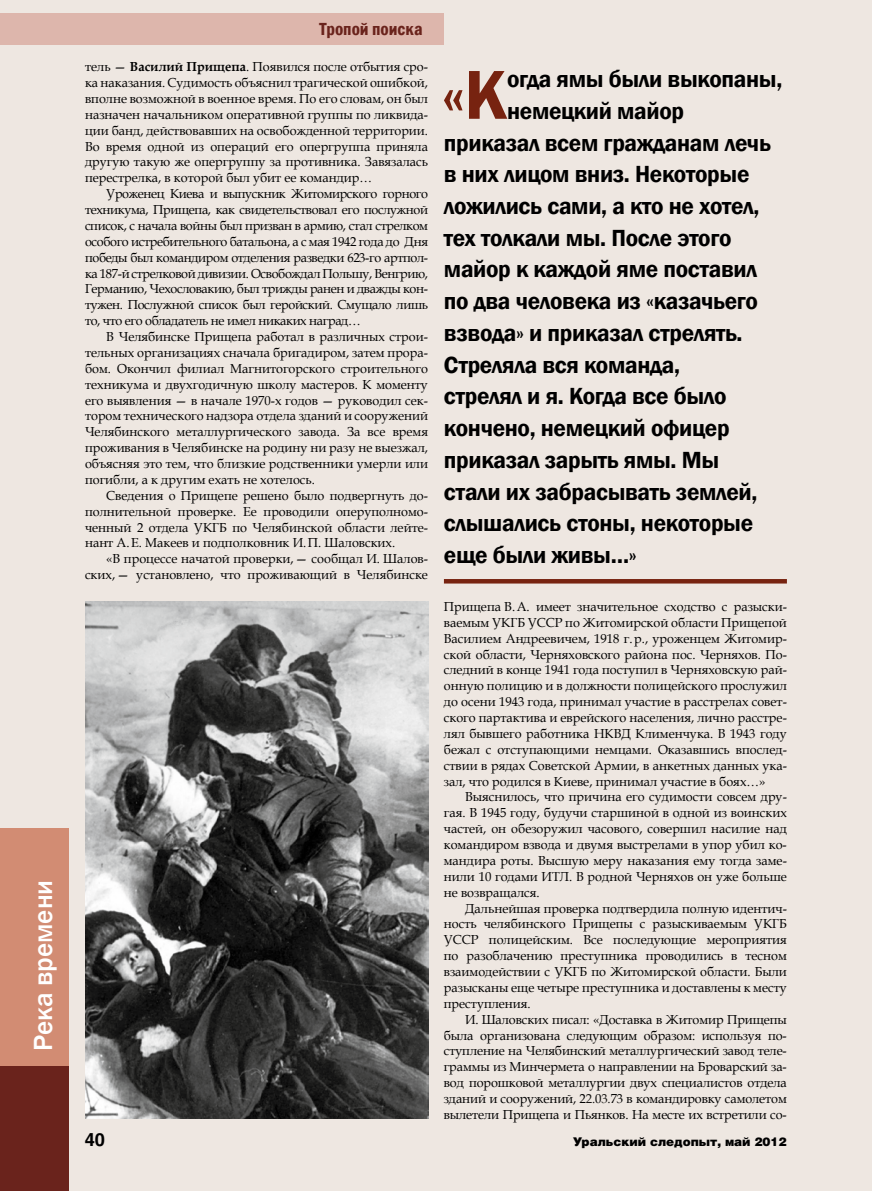
<style>
.page{position:relative;width:872px;height:1191px;background:#eee7e1}
.page>*{position:absolute;margin:0;border:0;box-sizing:border-box;transform-origin:0 0}
.t1{font:600 71.55px "Franklin Gothic";color:#772310}
.t2{font:500 27px "Franklin Gothic";color:#fff}
.t3{font:600 24px "Franklin Gothic";letter-spacing:-.015em;color:#000}
.t4{font:600 condensed 18px "Franklin Gothic";color:#6a231c}
.t5{font:700 18px "Helios";color:#000}
.t6{font:13.05px/15.9px "Book Antiqua";color:#000;text-align:justify}
.t7{font:12px "Helios Black C";color:#000}
.s1{font-weight:700}
.s2{color:#161513}
</style>
<div class="page">
<div style="left:0;top:828px;width:69px;height:363px;background:#d28c73"></div>
<div style="left:0;top:1066px;width:69px;height:125px;background:#6a231c"></div>
<div style="left:0;top:13px;width:444px;height:32px;background:#ddb6ac"></div>
<img style="left:85px;top:602px;width:343px;height:516px">
<hr style="left:444px;top:579px;width:343px;height:4px;background:#772310">
<h2 class="t2" style="left:27px;top:1051px;width:173px;rotate:-90deg">Река времени</h2>
<h3 class="t4" style="left:319px;top:17px;width:105px">Тропой поиска</h3>
<p class="t6" style="left:85px;top:58px;width:344px">тель — <span class="s1">Василий Прищепа</span>. Появился после отбытия сро&shy;ка наказания. Судимость объяснил трагической ошибкой, вполне возможной в военное время. По его словам, он был назначен начальником оперативной группы по ликвида&shy;ции банд, действовавших на освобожденной территории.<br>Во время одной из операций его опергруппа приняла другую такую же опергруппу за противника. Завязалась перестрелка, в которой был убит ее командир…</p>
<p class="t6" style="left:85px;top:185px;width:344px;text-indent:21px">Уроженец Киева и выпускник Житомирского горного техникума, Прищепа, как свидетельствовал его послужной список, с начала войны был призван в армию, стал стрелком особого истребительного батальона, а с мая 1942 года до Дня победы был командиром отделения разведки 623‑го артпол&shy;ка 187‑й стрелковой дивизии. Освобождал Польшу, Венгрию, Германию, Чехословакию, был трижды ранен и дважды кон&shy;тужен. Послужной список был геройский. Смущало лишь то, что его обладатель не имел никаких наград…</p>
<p class="t6" style="left:85px;top:328px;width:344px;text-indent:21px">В Челябинске Прищепа работал в различных строи&shy;тельных организациях сначала бригадиром, затем прора&shy;бом. Окончил филиал Магнитогорского строительного техникума и двухгодичную школу мастеров. К моменту его выявления — в начале 1970‑х годов — руководил сек&shy;тором технического надзора отдела зданий и сооружений Челябинского металлургического завода. За все время проживания в Челябинске на родину ни разу не выезжал, объясняя это тем, что близкие родственники умерли или погибли, а к другим ехать не хотелось.</p>
<p class="t6" style="left:85px;top:487px;width:344px;text-indent:21px">Сведения о Прищепе решено было подвергнуть до&shy;полнительной проверке. Ее проводили оперуполномо&shy;ченный 2 отдела УКГБ по Челябинской области лейте&shy;нант А.Е. Макеев и подполковник И.П. Шаловских.</p>
<p class="t6" style="left:85px;top:550px;width:344px;text-align:right">«В процессе начатой проверки,— сообщал И. Шалов&shy;ских,— установлено, что проживающий в Челябинске</p>
<h1 class="t1" style="left:441px;top:51px;width:68px">«К</h1>
<h3 class="t3" style="left:507px;top:64px;width:277px">огда ямы были выкопаны,</h3>
<h3 class="t3" style="left:507px;top:96px;width:178px">немецкий майор</h3>
<h3 class="t3" style="left:444px;top:128px;width:328px">приказал всем гражданам лечь</h3>
<h3 class="t3" style="left:444px;top:159px;width:307px">в них лицом вниз. Некоторые</h3>
<h3 class="t3" style="left:444px;top:191px;width:317px">ложились сами, а кто не хотел,</h3>
<h3 class="t3" style="left:444px;top:223px;width:289px">тех толкали мы. После этого</h3>
<h3 class="t3" style="left:444px;top:255px;width:315px">майор к каждой яме поставил</h3>
<h3 class="t3" style="left:444px;top:286px;width:316px">по два человека из «казачьего</h3>
<h3 class="t3" style="left:444px;top:318px;width:300px">взвода» и приказал стрелять.</h3>
<h3 class="t3" style="left:444px;top:350px;width:238px">Стреляла вся команда,</h3>
<h3 class="t3" style="left:444px;top:381px;width:284px">стрелял и я. Когда все было</h3>
<h3 class="t3" style="left:444px;top:413px;width:287px">кончено, немецкий офицер</h3>
<h3 class="t3" style="left:444px;top:445px;width:277px">приказал зарыть ямы. Мы</h3>
<h3 class="t3" style="left:444px;top:477px;width:315px">стали их забрасывать землей,</h3>
<h3 class="t3" style="left:444px;top:508px;width:311px">слышались стоны, некоторые</h3>
<h3 class="t3" style="left:444px;top:540px;width:194px">еще были живы…»</h3>
<p class="t6" style="left:444px;top:598px;width:344px">Прищепа В.А. имеет значительное сходство с разыски&shy;ваемым УКГБ УССР по Житомирской области Прищепой Василием Андреевичем, 1918 г.р., уроженцем Житомир&shy;ской области, Черняховского района пос. Черняхов. По&shy;следний в конце 1941 года поступил в Черняховскую рай&shy;онную полицию и в должности полицейского прослужил до осени 1943 года, принимал участие в расстрелах совет&shy;ского партактива и еврейского населения, лично расстре&shy;лял бывшего работника НКВД Клименчука. В 1943 году бежал с отступающими немцами. Оказавшись впослед&shy;ствии в рядах Советской Армии, в анкетных данных ука&shy;зал, что родился в Киеве, принимал участие в боях…»</p>
<p class="t6" style="left:444px;top:788px;width:344px;text-indent:21px">Выяснилось, что причина его судимости совсем дру&shy;гая. В 1945 году, будучи старшиной в одной из воинских частей, он обезоружил часового, совершил насилие над командиром взвода и двумя выстрелами в упор убил ко&shy;мандира роты. Высшую меру наказания ему тогда заме&shy;нили 10 годами ИТЛ. В родной Черняхов он уже больше не возвращался.</p>
<p class="t6" style="left:444px;top:899px;width:344px;text-indent:21px">Дальнейшая проверка подтвердила полную идентич&shy;ность челябинского Прищепы с разыскиваемым УКГБ УССР полицейским. Все последующие мероприятия по разоблачению преступника проводились в тесном взаимодействии с УКГБ по Житомирской области. Были разысканы еще четыре преступника и доставлены к месту преступления.</p>
<p class="t6" style="left:444px;top:1011px;width:344px;text-indent:21px">И. Шаловских писал: «Доставка в Житомир Прищепы была организована следующим образом: используя по&shy;ступление на Челябинский металлургический завод теле&shy;граммы из Минчермета о направлении на Броварский за&shy;вод порошковой металлургии двух специалистов отдела зданий и сооружений, 2<span class="s2">2.</span>0<span class="s2">3.</span>73 в командировку самолетом вылетели Прищепа и Пьянков. На месте их встретили со-</p>
<h3 class="t5" style="left:85px;top:1129px;width:22px">40</h3>
<p class="t7" style="left:573px;top:1134px;width:215px">Уральский следопыт, май 2012</p>
</div>
